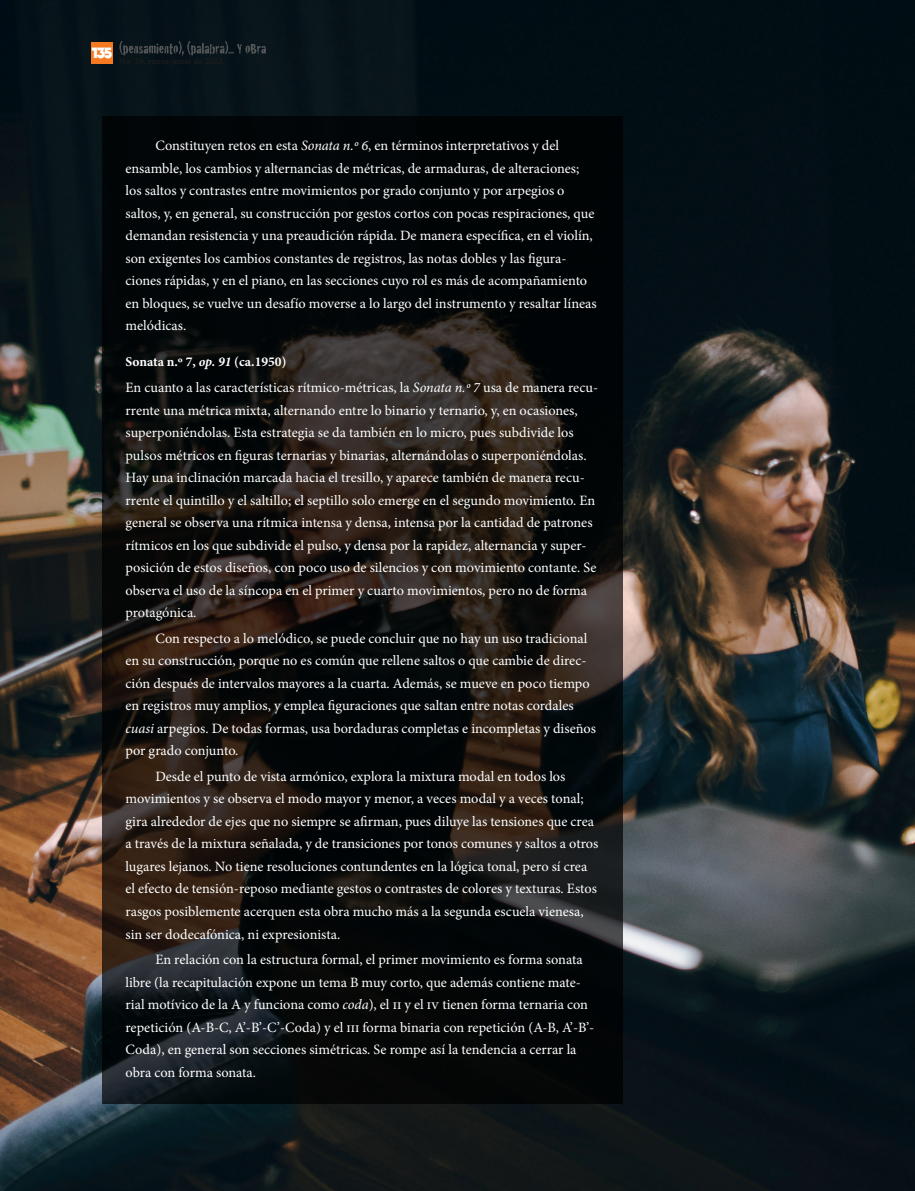
<style>
.page{position:relative;width:915px;height:1191px;background:#fff}
.page>*{position:absolute;margin:0;border:0;box-sizing:border-box;transform-origin:0 0}
.t1{font:800 15px "DOCK11";color:#fff}
.t2{font:14.25px/22.5px "Minion Pro";letter-spacing:-.005em;color:#fff}
.t3{font:700 13.5px "Minion Pro";color:#fff}
.s1{font-style:italic}
</style>
<div class="page">
<img style="left:0;top:0;width:914px;height:1191px">
<svg style="left:102px;top:116px;width:520px;height:987px;background:#12110f"></svg>
<div style="left:91px;top:42px;width:21px;height:21px;background:#f47921"></div>
<svg style="left:119px;top:41px;width:147px;height:15px;background:#1d262a"></svg>
<p class="t1" style="left:91px;top:46px;width:23px">135</p>
<p class="t2" style="left:125px;top:134px;width:472px;text-indent:30px">Constituyen retos en esta <span class="s1">Sonata n.º 6</span>, en términos interpretativos y del ensamble, los cambios y alternancias de métricas, de armaduras, de alteraciones; los saltos y contrastes entre movimientos por grado conjunto y por arpegios o saltos, y, en general, su construcción por gestos cortos con pocas respiraciones, que demandan resistencia y una preaudición rápida. De manera específica, en el violín, son exigentes los cambios constantes de registros, las notas dobles y las figura&shy;ciones rápidas, y en el piano, en las secciones cuyo rol es más de acompañamiento en bloques, se vuelve un desafío moverse a lo largo del instrumento y resaltar líneas melódicas.</p>
<p class="t3" style="left:125px;top:352px;width:162px">Sonata n.º 7, <span class="s1">op. 91</span> (ca.1950)</p>
<p class="t2" style="left:125px;top:376px;width:474px">En cuanto a las características rítmico-métricas, la <span class="s1">Sonata n.º 7</span> usa de manera recu&shy;rrente una métrica mixta, alternando entre lo binario y ternario, y, en ocasiones, superponiéndolas. Esta estrategia se da también en lo micro, pues subdivide los pulsos métricos en figuras ternarias y binarias, alternándolas o superponiéndolas.<br>Hay una inclinación marcada hacia el tresillo, y aparece también de manera recu&shy;rrente el quintillo y el saltillo; el septillo solo emerge en el segundo movimiento. En general se observa una rítmica intensa y densa, intensa por la cantidad de patrones rítmicos en los que subdivide el pulso, y densa por la rapidez, alternancia y super&shy;posición de estos diseños, con poco uso de silencios y con movimiento contante. Se observa el uso de la síncopa en el primer y cuarto movimientos, pero no de forma protagónica.</p>
<p class="t2" style="left:125px;top:627px;width:472px;text-indent:30px">Con respecto a lo melódico, se puede concluir que no hay un uso tradicional en su construcción, porque no es común que rellene saltos o que cambie de direc&shy;ción después de intervalos mayores a la cuarta. Además, se mueve en poco tiempo en registros muy amplios, y emplea figuraciones que saltan entre notas cordales <span class="s1">cuasi</span> arpegios. De todas formas, usa bordaduras completas e incompletas y diseños por grado conjunto.</p>
<p class="t2" style="left:125px;top:765px;width:474px;text-indent:30px">Desde el punto de vista armónico, explora la mixtura modal en todos los movimientos y se observa el modo mayor y menor, a veces modal y a veces tonal; gira alrededor de ejes que no siempre se afirman, pues diluye las tensiones que crea a través de la mixtura señalada, y de transiciones por tonos comunes y saltos a otros lugares lejanos. No tiene resoluciones contundentes en la lógica tonal, pero sí crea el efecto de tensión-reposo mediante gestos o contrastes de colores y texturas. Estos rasgos posiblemente acerquen esta obra mucho más a la segunda escuela vienesa, sin ser dodecafónica, ni expresionista.</p>
<p class="t2" style="left:125px;top:948px;width:470px;text-indent:30px">En relación con la estructura formal, el primer movimiento es forma sonata libre (la recapitulación expone un tema B muy corto, que además contiene mate&shy;rial motívico de la A y funciona como <span class="s1">coda</span>), el ii y el iv tienen forma ternaria con repetición (A-B-C, A’-B’-C’-Coda) y el iii forma binaria con repetición (A-B, A’-B’- Coda), en general son secciones simétricas. Se rompe así la tendencia a cerrar la obra con forma sonata.</p>
</div>
